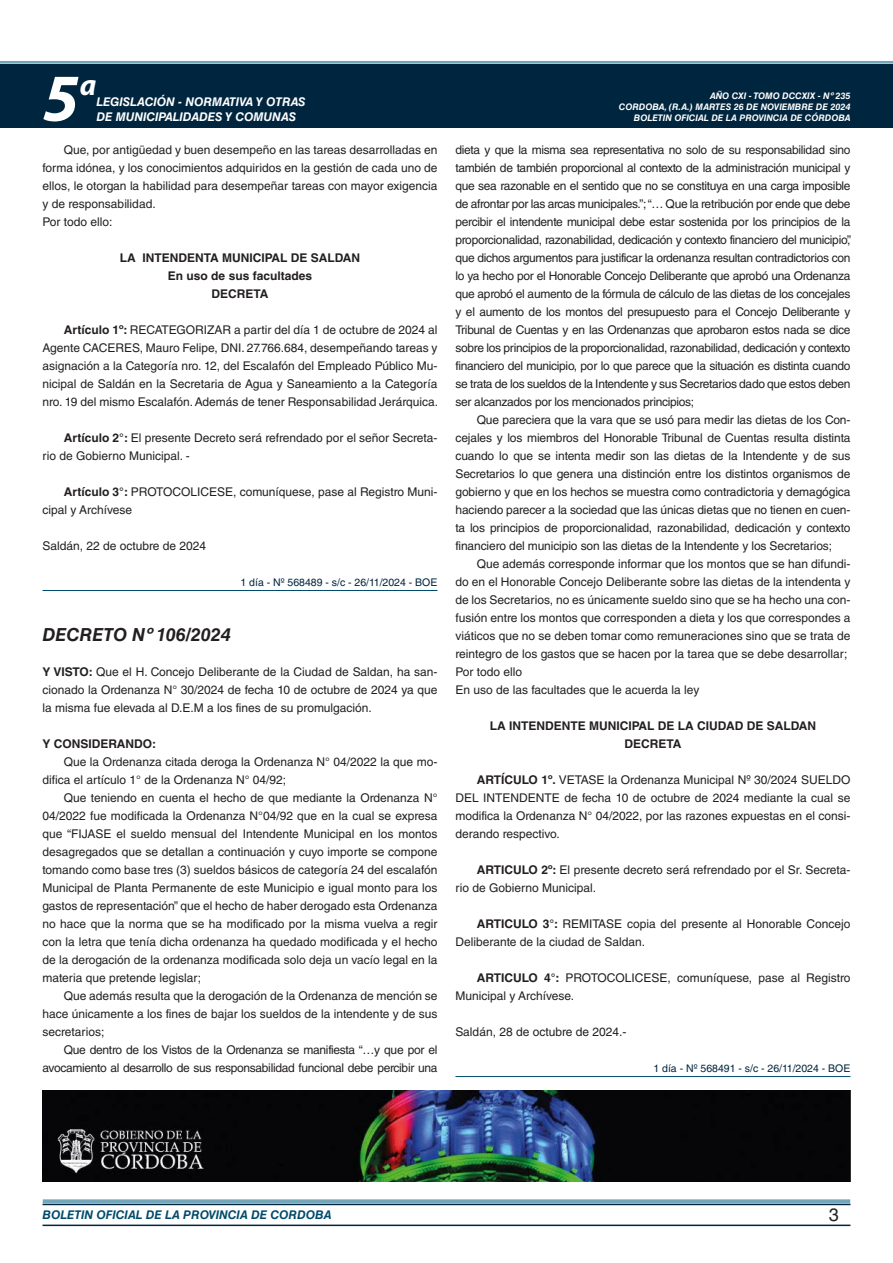
<style>
.page{position:relative;width:893px;height:1263px;background:#fff}
.page>*{position:absolute;margin:0;border:0;box-sizing:border-box;transform-origin:0 0}
.t1{font:italic 700 67.5px "Myriad Pro";color:#fff}
.t2{font:italic 700 30px "Myriad Pro";color:#fff}
.NOMBRE_DE_MINISTERIO{font:italic 700 18px "Helvetica LT Std";color:#231f20}
.t3{font:18px "Helvetica LT Std";color:#231f20}
.TEXTO_BASE{font:12px/18px "Helvetica LT Std";color:#231f20;text-align:justify}
.TEXTO_BASE-2{font:12px/18px "Helvetica LT Std";letter-spacing:-.025em;color:#231f20;text-align:right}
.RESUELVE{font:700 12px "Helvetica LT Std";color:#231f20}
.t4{font:italic 700 12px "Helvetica LT Std";color:#fff}
.t5{font:italic 700 12px "Helvetica LT Std";color:#004b6c}
.TEXTO_BASE-3{font:700 12px "Helvetica LT Std";color:#231f20}
.FECHA_DE_VENCIMIENTO{font:10.5px "Helvetica LT Std";color:#00263f}
.t6{font:italic 700 9px/10.8px "Helvetica LT Std";color:#fff;text-align:right}
.s1{font-weight:700}
</style>
<div class="page">
<div style="left:0;top:61px;width:893px;height:6px;background:#fff;opacity:.75"></div>
<div style="left:0;top:64px;width:893px;height:64px;background:#00263f"></div>
<hr style="left:43px;top:1224px;width:807px;height:2px;background:#00263f">
<div style="left:42px;top:1198px;width:809px;height:8px;background:#fff;opacity:.75"></div>
<hr style="left:43px;top:590px;width:394px;height:1px;background:#004b6c">
<hr style="left:455px;top:1076px;width:395px;height:1px;background:#004b6c">
<img style="left:43px;top:1091px;width:807px;height:90px">
<h1 class="t1" style="left:43px;top:54px;width:38px">5</h1>
<h2 class="t2" style="left:80px;top:66px;width:18px">a</h2>
<p class="t4" style="left:96px;top:95px;width:211px">LEGISLACIÓN - NORMATIVA Y OTRAS</p>
<p class="t4" style="left:96px;top:109px;width:201px">DE MUNICIPALIDADES Y COMUNAS</p>
<p class="TEXTO_BASE" style="left:43px;top:141px;width:396px;text-indent:21px">Que, por antigüedad y buen desempeño en las tareas desarrolladas en forma idónea, y los conocimientos adquiridos en la gestión de cada uno de ellos, le otorgan la habilidad para desempeñar tareas con mayor exigencia y de responsabilidad.</p>
<p class="TEXTO_BASE" style="left:43px;top:213px;width:71px">Por todo ello:</p>
<p class="RESUELVE" style="left:120px;top:250px;width:242px">LA INTENDENTA MUNICIPAL DE SALDAN</p>
<p class="RESUELVE" style="left:168px;top:268px;width:146px">En uso de sus facultades</p>
<p class="RESUELVE" style="left:212px;top:286px;width:58px">DECRETA</p>
<p class="TEXTO_BASE" style="left:43px;top:321px;width:397px;text-indent:21px"><span class="s1">Artículo 1º:</span> RECATEGORIZAR a partir del día 1 de octubre de 2024 al Agente CACERES, Mauro Felipe, DNI. 27.766.684, desempeñando tareas y asignación a la Categoría nro. 12, del Escalafón del Empleado Público Mu&shy;nicipal de Saldán en la Secretaria de Agua y Saneamiento a la Categoría nro. 19 del mismo Escalafón. Además de tener Responsabilidad Jerárquica.</p>
<p class="TEXTO_BASE" style="left:43px;top:429px;width:396px;text-indent:21px"><span class="s1">Artículo 2°:</span> El presente Decreto será refrendado por el señor Secreta&shy;rio de Gobierno Municipal. -</p>
<p class="TEXTO_BASE" style="left:43px;top:483px;width:396px;text-indent:21px"><span class="s1">Artículo 3°:</span> PROTOCOLICESE, comuníquese, pase al Registro Muni&shy;cipal y Archívese</p>
<p class="TEXTO_BASE" style="left:43px;top:537px;width:165px">Saldán, 22 de octubre de 2024</p>
<p class="FECHA_DE_VENCIMIENTO" style="left:240px;top:576px;width:198px">1 día - Nº 568489 - s/c - 26/11/2024 - BOE</p>
<p class="NOMBRE_DE_MINISTERIO" style="left:43px;top:624px;width:190px">DECRETO Nº 106/2024</p>
<p class="TEXTO_BASE" style="left:43px;top:663px;width:396px"><span class="s1">Y VISTO:</span> Que el H. Concejo Deliberante de la Ciudad de Saldan, ha san&shy;cionado la Ordenanza N° 30/2024 de fecha 10 de octubre de 2024 ya que la misma fue elevada al D.E.M a los fines de su promulgación.</p>
<p class="TEXTO_BASE-3" style="left:43px;top:736px;width:115px">Y CONSIDERANDO:</p>
<p class="TEXTO_BASE" style="left:43px;top:753px;width:396px;text-indent:21px">Que la Ordenanza citada deroga la Ordenanza N° 04/2022 la que mo&shy;difica el artículo 1° de la Ordenanza N° 04/92;</p>
<p class="TEXTO_BASE" style="left:43px;top:789px;width:396px;text-indent:21px">Que teniendo en cuenta el hecho de que mediante la Ordenanza N° 04/2022 fue modificada la Ordenanza N°04/92 que en la cual se expresa que “FIJASE el sueldo mensual del Intendente Municipal en los montos desagregados que se detallan a continuación y cuyo importe se compone tomando como base tres (3) sueldos básicos de categoría 24 del escalafón Municipal de Planta Permanente de este Municipio e igual monto para los gastos de representación” que el hecho de haber derogado esta Ordenanza no hace que la norma que se ha modificado por la misma vuelva a regir con la letra que tenía dicha ordenanza ha quedado modificada y el hecho de la derogación de la ordenanza modificada solo deja un vacío legal en la materia que pretende legislar;</p>
<p class="TEXTO_BASE" style="left:43px;top:987px;width:396px;text-indent:21px">Que además resulta que la derogación de la Ordenanza de mención se hace únicamente a los fines de bajar los sueldos de la intendente y de sus secretarios;</p>
<p class="TEXTO_BASE-2" style="left:43px;top:1041px;width:396px">Que dentro de los Vistos de la Ordenanza se manifiesta “…y que por el avocamiento al desarrollo de sus responsabilidad funcional debe percibir una</p>
<p class="t6" style="left:619px;top:91px;width:233px">AÑO CXI - TOMO DCCXIX - Nº 235<br>CORDOBA, (R.A.) MARTES 26 DE NOVIEMBRE DE 2024<br>BOLETIN OFICIAL DE LA PROVINCIA DE CÓRDOBA</p>
<p class="TEXTO_BASE" style="left:455px;top:141px;width:397px">dieta y que la misma sea representativa no solo de su responsabilidad sino también de también proporcional al contexto de la administración municipal y que sea razonable en el sentido que no se constituya en una carga imposible de afrontar por las arcas municipales.”; “… Que la retribución por ende que debe percibir el intendente municipal debe estar sostenida por los principios de la proporcionalidad, razonabilidad, dedicación y contexto financiero del municipio”, que dichos argumentos para justificar la ordenanza resultan contradictorios con lo ya hecho por el Honorable Concejo Deliberante que aprobó una Ordenanza que aprobó el aumento de la fórmula de cálculo de las dietas de los concejales y el aumento de los montos del presupuesto para el Concejo Deliberante y Tribunal de Cuentas y en las Ordenanzas que aprobaron estos nada se dice sobre los principios de la proporcionalidad, razonabilidad, dedicación y contexto financiero del municipio, por lo que parece que la situación es distinta cuando se trata de los sueldos de la Intendente y sus Secretarios dado que estos deben ser alcanzados por los mencionados principios;</p>
<p class="TEXTO_BASE" style="left:455px;top:411px;width:396px;text-indent:21px">Que pareciera que la vara que se usó para medir las dietas de los Con&shy;cejales y los miembros del Honorable Tribunal de Cuentas resulta distinta cuando lo que se intenta medir son las dietas de la Intendente y de sus Secretarios lo que genera una distinción entre los distintos organismos de gobierno y que en los hechos se muestra como contradictoria y demagógica haciendo parecer a la sociedad que las únicas dietas que no tienen en cuen&shy;ta los principios de proporcionalidad, razonabilidad, dedicación y contexto financiero del municipio son las dietas de la Intendente y los Secretarios;</p>
<p class="TEXTO_BASE" style="left:455px;top:555px;width:396px;text-indent:21px">Que además corresponde informar que los montos que se han difundi&shy;do en el Honorable Concejo Deliberante sobre las dietas de la intendenta y de los Secretarios, no es únicamente sueldo sino que se ha hecho una con&shy;fusión entre los montos que corresponden a dieta y los que correspondes a viáticos que no se deben tomar como remuneraciones sino que se trata de reintegro de los gastos que se hacen por la tarea que se debe desarrollar;</p>
<p class="TEXTO_BASE" style="left:455px;top:663px;width:68px">Por todo ello</p>
<p class="TEXTO_BASE" style="left:455px;top:681px;width:245px">En uso de las facultades que le acuerda la ley</p>
<p class="RESUELVE" style="left:490px;top:718px;width:328px">LA INTENDENTE MUNICIPAL DE LA CIUDAD DE SALDAN</p>
<p class="RESUELVE" style="left:624px;top:736px;width:58px">DECRETA</p>
<p class="TEXTO_BASE" style="left:455px;top:771px;width:396px;text-indent:21px"><span class="s1">ARTÍCULO 1º.</span> VETASE la Ordenanza Municipal Nº 30/2024 SUELDO DEL INTENDENTE de fecha 10 de octubre de 2024 mediante la cual se modifica la Ordenanza N° 04/2022, por las razones expuestas en el consi&shy;derando respectivo.</p>
<p class="TEXTO_BASE" style="left:455px;top:861px;width:396px;text-indent:21px"><span class="s1">ARTICULO 2º:</span> El presente decreto será refrendado por el Sr. Secreta&shy;rio de Gobierno Municipal.</p>
<p class="TEXTO_BASE" style="left:455px;top:915px;width:396px;text-indent:21px"><span class="s1">ARTICULO 3°:</span> REMITASE copia del presente al Honorable Concejo<br>Deliberante de la ciudad de Saldan.</p>
<p class="TEXTO_BASE" style="left:455px;top:969px;width:396px;text-indent:21px"><span class="s1">ARTICULO 4°:</span> PROTOCOLICESE, comuníquese, pase al Registro<br>Municipal y Archívese.</p>
<p class="TEXTO_BASE" style="left:455px;top:1023px;width:173px">Saldán, 28 de octubre de 2024.-</p>
<p class="FECHA_DE_VENCIMIENTO" style="left:653px;top:1062px;width:198px">1 día - Nº 568491 - s/c - 26/11/2024 - BOE</p>
<p class="t5" style="left:43px;top:1208px;width:290px">BOLETIN OFICIAL DE LA PROVINCIA DE CORDOBA</p>
<h3 class="t3" style="left:829px;top:1204px;width:12px">3</h3>
</div>
